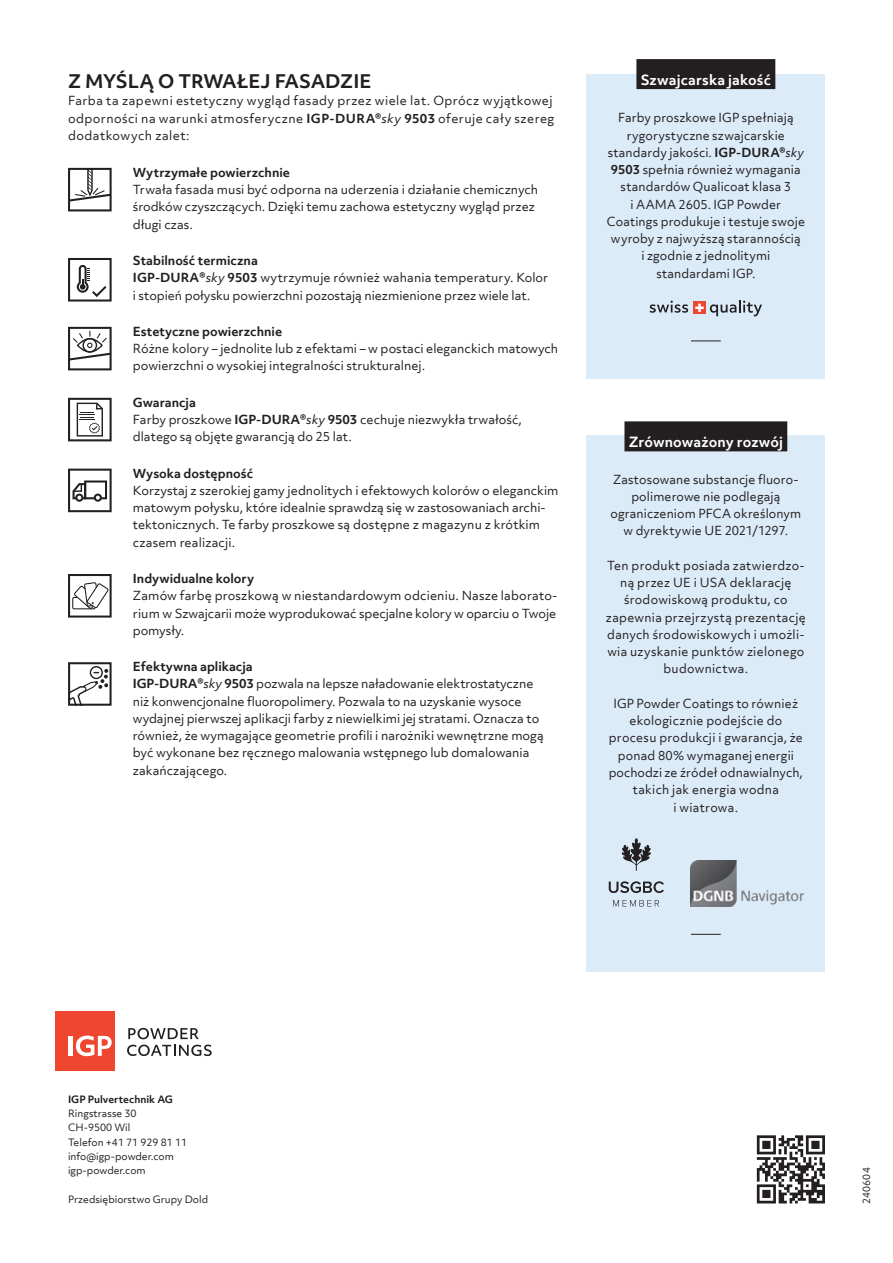
<style>
.page{position:relative;width:893px;height:1263px;background:#fff}
.page>*{position:absolute;margin:0;border:0;box-sizing:border-box;transform-origin:0 0}
.t1{font:700 18px "Objektiv Mk 3";letter-spacing:-.005em;color:#231f20}
.t2{font:700 13.5px "Objektiv Mk 3";letter-spacing:.01em;color:#fff}
.t3{font:12px/17.2px "Objektiv Mk 3";letter-spacing:.005em;color:#231f20}
.t4{font:12px/17.2px "Objektiv Mk 3";letter-spacing:.025em;color:#231f20;text-align:center}
.t5{font:12px/17.2px "Objektiv Mk 3";letter-spacing:.035em;color:#231f20}
.t6{font:700 12px "Objektiv Mk 3";color:#231f20}
.t7{font:9.75px/14.2px "Objektiv Mk 3";color:#231f20}
.t8{font:700 9.75px "Objektiv Mk 3";color:#231f20}
.s1{font-weight:700}
.s2{font-style:italic}
</style>
<div class="page">
<div style="left:55px;top:1011px;width:60px;height:60px;background:#ef472f"></div>
<svg style="left:127px;top:1028px;width:85px;height:28px"></svg>
<hr style="left:69px;top:1036px;width:4px;height:20px;background:#fff">
<svg style="left:76px;top:1035px;width:36px;height:21px"></svg>
<svg style="left:757px;top:1135px;width:68px;height:68px"></svg>
<div style="left:587px;top:74px;width:238px;height:305px;background:#dbebf8"></div>
<hr style="left:691px;top:341px;width:30px;height:1px;background:#231f20">
<svg style="left:650px;top:301px;width:38px;height:12px"></svg>
<svg style="left:710px;top:300px;width:52px;height:16px"></svg>
<div style="left:693px;top:301px;width:13px;height:13px;background:#ef472f"></div>
<svg style="left:695px;top:304px;width:9px;height:8px"></svg>
<div style="left:636px;top:59px;width:139px;height:30px;background:#231f20"></div>
<svg style="left:68px;top:168px;width:44px;height:43px"></svg>
<svg style="left:68px;top:258px;width:44px;height:44px"></svg>
<svg style="left:68px;top:327px;width:44px;height:43px"></svg>
<svg style="left:68px;top:398px;width:44px;height:43px"></svg>
<svg style="left:68px;top:469px;width:44px;height:43px"></svg>
<svg style="left:68px;top:574px;width:44px;height:44px"></svg>
<svg style="left:68px;top:662px;width:44px;height:44px"></svg>
<div style="left:587px;top:436px;width:238px;height:536px;background:#dbebf8"></div>
<hr style="left:691px;top:934px;width:30px;height:1px;background:#231f20">
<div style="left:624px;top:421px;width:163px;height:30px;background:#231f20"></div>
<svg style="left:621px;top:838px;width:30px;height:33px"></svg>
<svg style="left:609px;top:881px;width:55px;height:12px"></svg>
<svg style="left:613px;top:900px;width:46px;height:6px"></svg>
<img style="left:691px;top:860px;width:113px;height:46px">
<h1 class="t1" style="left:68px;top:69px;width:305px">Z MYŚLĄ O TRWAŁEJ FASADZIE</h1>
<p class="t2" style="left:641px;top:70px;width:132px">Szwajcarska jakość</p>
<p class="t5" style="left:68px;top:92px;width:488px">Farba ta zapewni estetyczny wygląd fasady przez wiele lat. Oprócz wyjątkowej odporności na warunki atmosferyczne <span class="s1">IGP-DURA®</span><span class="s2">sky</span> <span class="s1">9503</span> oferuje cały szereg dodatkowych zalet:</p>
<p class="t3" style="left:607px;top:109px;width:200px;text-align:center">Farby proszkowe IGP spełniają rygorystyczne szwajcarskie standardy jakości. <span class="s1">IGP-DURA®</span><span class="s2">sky<br></span><span class="s1">9503</span> spełnia również wymagania standardów Qualicoat klasa 3<br>i AAMA 2605. IGP Powder<br>Coatings produkuje i testuje swoje wyroby z najwyższą starannością<br>i zgodnie z jednolitymi standardami IGP.</p>
<p class="t6" style="left:133px;top:164px;width:159px">Wytrzymałe powierzchnie</p>
<p class="t3" style="left:133px;top:181px;width:407px">Trwała fasada musi być odporna na uderzenia i działanie chemicznych środków czyszczących. Dzięki temu zachowa estetyczny wygląd przez długi czas.</p>
<p class="t3" style="left:133px;top:252px;width:417px"><span class="s1">Stabilność termiczna<br>IGP-DURA®</span><span class="s2">sky</span> <span class="s1">9503</span> wytrzymuje również wahania temperatury. Kolor i stopień połysku powierzchni pozostają niezmienione przez wiele lat.</p>
<p class="t6" style="left:133px;top:323px;width:151px">Estetyczne powierzchnie</p>
<p class="t3" style="left:133px;top:340px;width:427px">Różne kolory – jednolite lub z efektami – w postaci eleganckich matowych powierzchni o wysokiej integralności strukturalnej.</p>
<p class="t3" style="left:133px;top:394px;width:391px"><span class="s1">Gwarancja<br></span>Farby proszkowe <span class="s1">IGP-DURA®</span><span class="s2">sky</span> <span class="s1">9503</span> cechuje niezwykła trwałość, dlatego są objęte gwarancją do 25 lat.</p>
<p class="t6" style="left:133px;top:465px;width:122px">Wysoka dostępność</p>
<p class="t3" style="left:133px;top:482px;width:427px">Korzystaj z szerokiej gamy jednolitych i efektowych kolorów o eleganckim matowym połysku, które idealnie sprawdzą się w zastosowaniach archi&shy;tektonicznych. Te farby proszkowe są dostępne z magazynu z krótkim czasem realizacji.</p>
<p class="t6" style="left:133px;top:570px;width:123px">Indywidualne kolory</p>
<p class="t3" style="left:133px;top:587px;width:426px;text-align:justify">Zamów farbę proszkową w niestandardowym odcieniu. Nasze laborato&shy;rium w Szwajcarii może wyprodukować specjalne kolory w oparciu o Twoje pomysły.</p>
<p class="t3" style="left:133px;top:658px;width:412px"><span class="s1">Efektywna aplikacja<br>IGP-DURA®</span><span class="s2">sky</span> <span class="s1">9503</span> pozwala na lepsze naładowanie elektrostatyczne niż konwencjonalne fluoropolimery. Pozwala to na uzyskanie wysoce wydajnej pierwszej aplikacji farby z niewielkimi jej stratami. Oznacza to również, że wymagające geometrie profili i narożniki wewnętrzne mogą być wykonane bez ręcznego malowania wstępnego lub domalowania zakańczającego.</p>
<p class="t2" style="left:629px;top:432px;width:156px">Zrównoważony rozwój</p>
<p class="t3" style="left:610px;top:470px;width:192px;text-align:center">Zastosowane substancje fluoro&shy;polimerowe nie podlegają ograniczeniom PFCA określonym w dyrektywie UE 2021/1297.</p>
<p class="t4" style="left:606px;top:557px;width:201px">Ten produkt posiada zatwierdzo&shy;ną przez UE i USA deklarację środowiskową produktu, co zapewnia przejrzystą prezentację danych środowiskowych i umożli&shy;wia uzyskanie punktów zielonego budownictwa.</p>
<p class="t3" style="left:609px;top:694px;width:196px;text-align:center">IGP Powder Coatings to również ekologicznie podejście do procesu produkcji i gwarancja, że ponad 80% wymaganej energii pochodzi ze źródeł odnawialnych, takich jak energia wodna<br>i wiatrowa.</p>
<p class="t8" style="left:68px;top:1092px;width:106px">IGP Pulvertechnik AG</p>
<p class="t7" style="left:68px;top:1106px;width:121px">Ringstrasse 30<br>CH-9500 Wil<br>Telefon +41 71 929 81 11 info@igp-powder.com igp-powder.com</p>
<p class="t7" style="left:68px;top:1192px;width:142px">Przedsiębiorstwo Grupy Dold</p>
<p class="t7" style="left:859px;top:1204px;width:38px;rotate:-90deg">240604</p>
</div>
